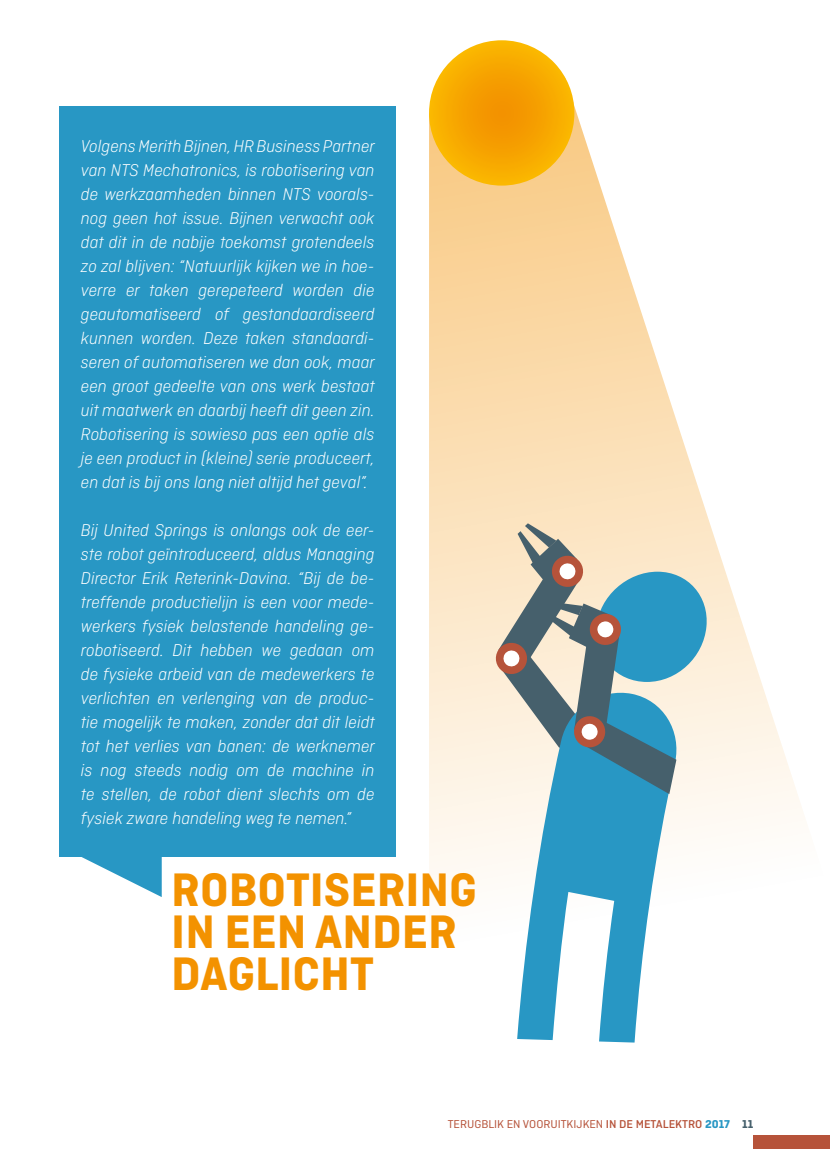
<style>
.page{position:relative;width:830px;height:1149px;background:#fff}
.page>*{position:absolute;margin:0;border:0;box-sizing:border-box;transform-origin:0 0}
.t1{font:700 49.5px/42px "Ciutadella";color:#f39200}
.t2{font:italic 300 18px/24px "Ciutadella";color:#fff;text-align:justify}
.t3{font:12px "Ciutadella";color:#b6533a;scale:1.05 1}
.s1{font-weight:500}
.s2{font-weight:700;color:#2897c4}
.s3{font-weight:700;color:#46606c}
</style>
<div class="page">
<div style="left:753px;top:1134px;width:76px;height:14px;background:#b6533a"></div>
<svg style="left:429px;top:105px;width:374px;height:777px"></svg>
<svg style="left:81px;top:856px;width:81px;height:40px"></svg>
<div style="left:60px;top:106px;width:335px;height:750px;background:#2897c4"></div>
<svg style="left:429px;top:40px;width:145px;height:145px;background:#f8b52a"></svg>
<svg style="left:517px;top:793px;width:164px;height:249px;fill:#2897c4"></svg>
<svg style="left:493px;top:523px;width:216px;height:270px;background:#9db3b5"></svg>
<p class="t2" style="left:81px;top:134px;width:295px">Volgens Merith Bijnen, HR Business Partner van NTS Mechatronics, is robotisering van de werkzaamheden binnen NTS voorals&shy;nog geen hot issue. Bijnen verwacht ook dat dit in de nabije toekomst grotendeels zo zal blijven: “Natuurlijk kijken we in hoe&shy;verre er taken gerepeteerd worden die geautomatiseerd of gestandaardiseerd kunnen worden. Deze taken standaardi&shy;seren of automatiseren we dan ook, maar een groot gedeelte van ons werk bestaat uit maatwerk en daarbij heeft dit geen zin.<br>Robotisering is sowieso pas een optie als je een product in (kleine) serie produceert, en dat is bij ons lang niet altijd het geval”.</p>
<p class="t2" style="left:81px;top:518px;width:295px;text-align:left">Bij United Springs is onlangs ook de eer&shy;ste robot geïntroduceerd, aldus Managing Director Erik Reterink-Davina. “Bij de be&shy;treffende productielijn is een voor mede&shy;werkers fysiek belastende handeling ge&shy;robotiseerd. Dit hebben we gedaan om de fysieke arbeid van de medewerkers te verlichten en verlenging van de produc&shy;tie mogelijk te maken, zonder dat dit leidt tot het verlies van banen: de werknemer is nog steeds nodig om de machine in te stellen, de robot dient slechts om de fysiek zware handeling weg te nemen.”</p>
<h1 class="t1" style="left:171px;top:868px;width:307px">ROBOTISERING<br>IN EEN ANDER<br>DAGLICHT</h1>
<p class="t3" style="left:447px;top:1117px;width:292px">TERUGBLIK EN VOORUITKIJKEN <span class="s1">IN DE METALEKTRO</span> <span class="s2">2017</span> <span class="s3">11</span></p>
</div>
